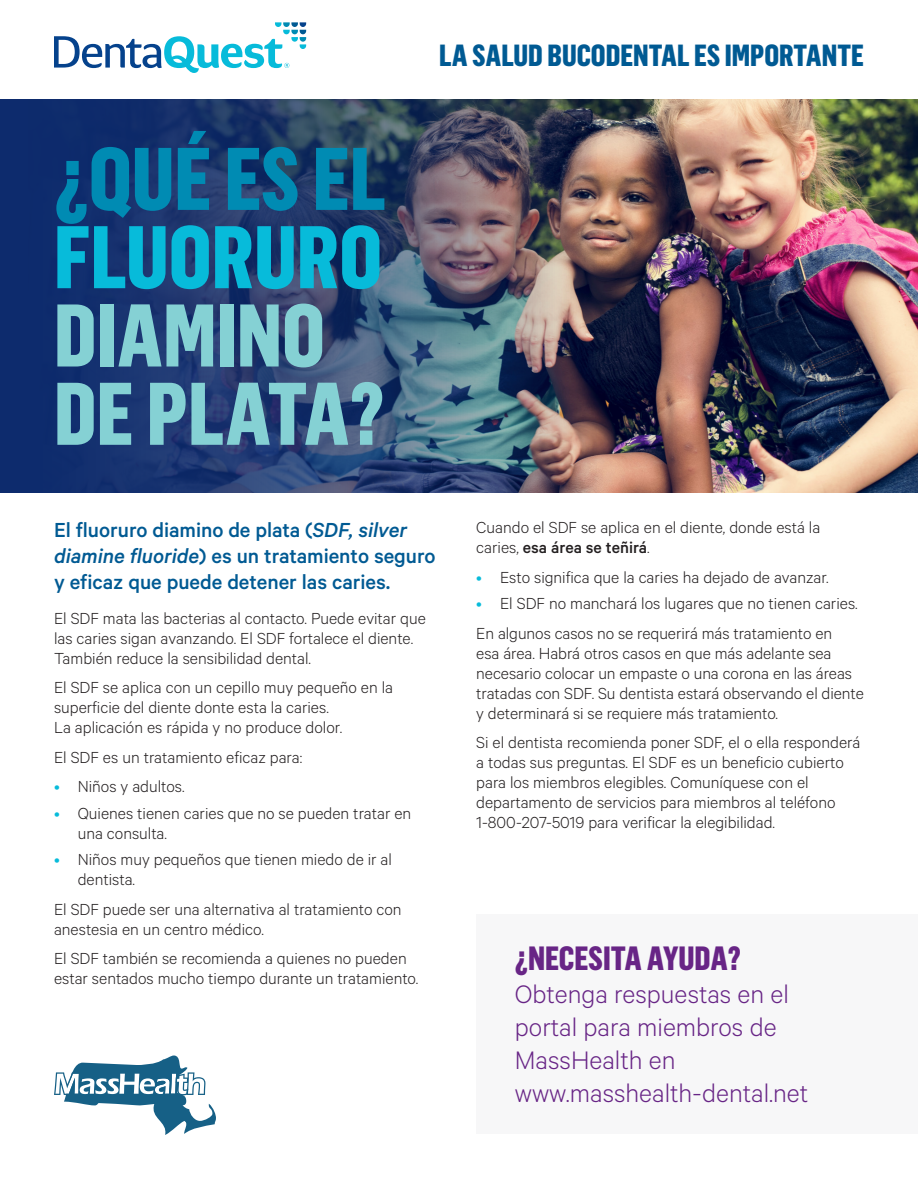
<style>
.page{position:relative;width:918px;height:1188px;background:#fff}
.page>*{position:absolute;margin:0;border:0;box-sizing:border-box;transform-origin:0 0}
.head{font:800 87px/78.3px "Flama Condensed";color:#85d1d4}
.Bullets{font:800 33px "Flama Condensed";color:#682586}
.t1{font:800 30px "Flama Condensed";color:#005a93}
.Bullets-2{font:300 28.5px/33px "Calibre";color:#682586}
.Subheads{font:500 22.8px/26.2px "Calibre";letter-spacing:-.005em;color:#005a93}
.Bullets-3{font:300 18px/20.1px "Calibre";color:#231f20}
.s1{color:#008bb3}
.s2{color:#07bbda}
.s3{font-style:italic}
.s4{font-size:17.25px;color:#07bbda}
.s5{font-weight:500}
</style>
<div class="page">
<img style="left:597px;top:99px;width:321px;height:393px">
<img style="left:0;top:99px;width:597px;height:393px">
<div style="left:476px;top:915px;width:442px;height:219px;background:#f7f7f8"></div>
<svg style="left:54px;top:22px;width:252px;height:51px"></svg>
<svg style="left:54px;top:1056px;width:162px;height:79px"></svg>
<p class="head" style="left:54px;top:137px;width:334px"><span class="s1">¿QUÉ ES EL<br></span><span class="s2">FLUORURO<br></span>DIAMINO<br>DE PLATA?</p>
<p class="t1" style="left:439px;top:36px;width:426px">LA SALUD BUCODENTAL ES IMPORTANTE</p>
<p class="Subheads" style="left:54px;top:516px;width:383px">El fluoruro diamino de plata (<span class="s3">SDF, silver diamine fluoride</span>) es un tratamiento seguro y eficaz que puede detener las caries.</p>
<p class="Bullets-3" style="left:54px;top:608px;width:373px">El SDF mata las bacterias al contacto. Puede evitar que las caries sigan avanzando. El SDF fortalece el diente.<br>También reduce la sensibilidad dental.</p>
<p class="Bullets-3" style="left:54px;top:677px;width:341px">El SDF se aplica con un cepillo muy pequeño en la superficie del diente donte esta la caries.<br>La aplicación es rápida y no produce dolor.</p>
<p class="Bullets-3" style="left:54px;top:746px;width:250px">El SDF es un tratamiento eficaz para:</p>
<p class="Bullets-3" style="left:54px;top:775px;width:132px"><span class="s4">•</span> Niños y adultos.</p>
<p class="Bullets-3" style="left:78px;top:802px;width:335px;text-indent:-24px"><span class="s4">•</span> Quienes tienen caries que no se pueden tratar en una consulta.</p>
<p class="Bullets-3" style="left:78px;top:849px;width:316px;text-indent:-24px"><span class="s4">•</span> Niños muy pequeños que tienen miedo de ir al dentista.</p>
<p class="Bullets-3" style="left:54px;top:898px;width:349px">El SDF puede ser una alternativa al tratamiento con anestesia en un centro médico.</p>
<p class="Bullets-3" style="left:54px;top:947px;width:366px">El SDF también se recomienda a quienes no pueden estar sentados mucho tiempo durante un tratamiento.</p>
<p class="Bullets-3" style="left:476px;top:517px;width:346px">Cuando el SDF se aplica en el diente, donde está la caries, <span class="s5">esa área se teñirá</span>.</p>
<p class="Bullets-3" style="left:476px;top:566px;width:354px"><span class="s4">•</span> Esto significa que la caries ha dejado de avanzar.</p>
<p class="Bullets-3" style="left:476px;top:593px;width:383px"><span class="s4">•</span> El SDF no manchará los lugares que no tienen caries.</p>
<p class="Bullets-3" style="left:476px;top:622px;width:389px">En algunos casos no se requerirá más tratamiento en<br>esa área. Habrá otros casos en que más adelante sea necesario colocar un empaste o una corona en las áreas tratadas con SDF. Su dentista estará observando el diente y determinará si se requiere más tratamiento.</p>
<p class="Bullets-3" style="left:476px;top:731px;width:386px">Si el dentista recomienda poner SDF, el o ella responderá a todas sus preguntas. El SDF es un beneficio cubierto para los miembros elegibles. Comuníquese con el departamento de servicios para miembros al teléfono 1-800-207-5019 para verificar la elegibilidad.</p>
<p class="Bullets" style="left:515px;top:937px;width:228px">¿NECESITA AYUDA?</p>
<p class="Bullets-2" style="left:515px;top:976px;width:276px">Obtenga respuestas en el portal para miembros de<br>MassHealth en</p>
<p class="Bullets-2" style="left:515px;top:1075px;width:295px">www.masshealth-dental.net</p>
</div>
